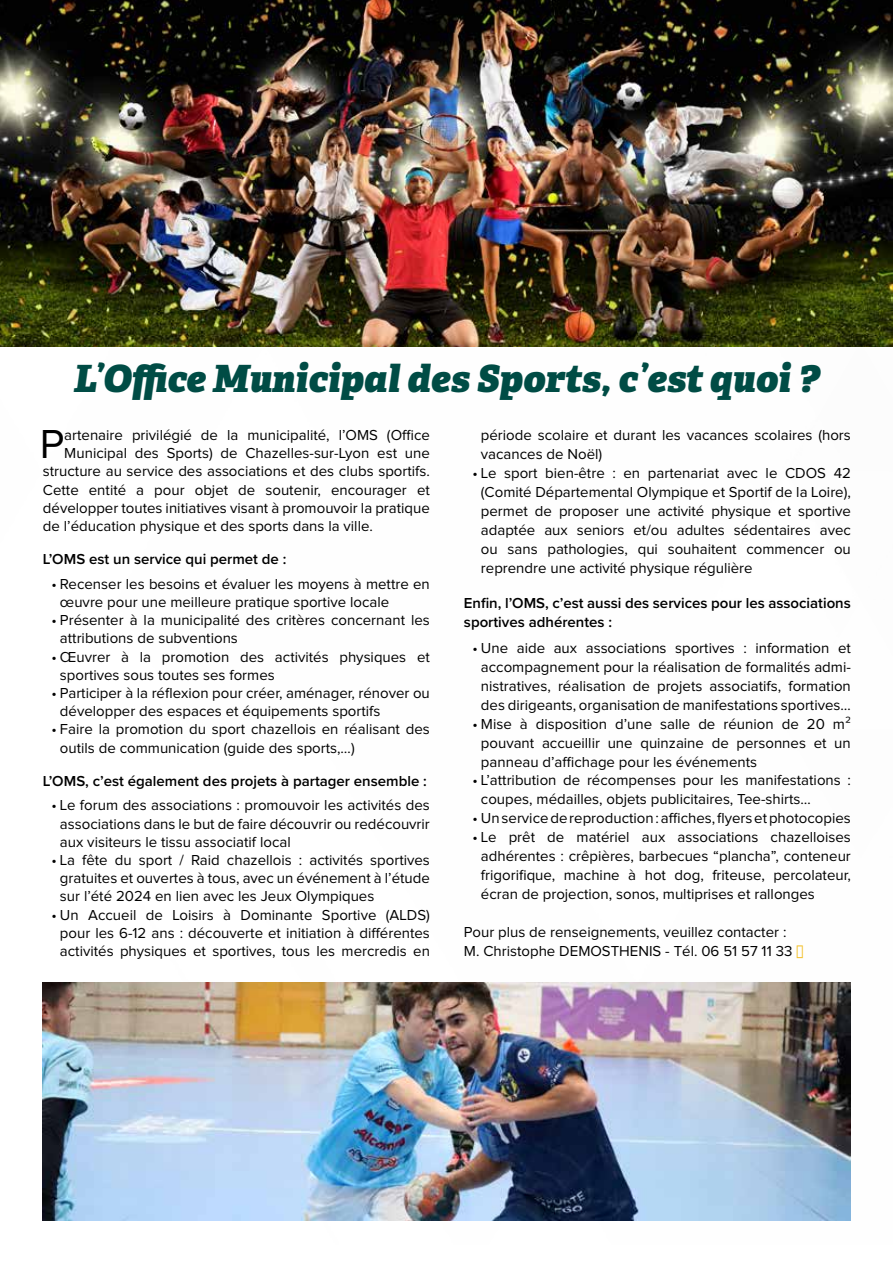
<style>
.page{position:relative;width:893px;height:1263px;background:#fff}
.page>*{position:absolute;margin:0;border:0;box-sizing:border-box;transform-origin:0 0}
.t1{font:42px "Proxima Nova";color:#000}
.t2{font:italic 800 37.5px "Adelle";color:#004c45}
.t3{font:15px/18.9px "Proxima Nova";color:#000}
.t4{font:600 15px/18.9px "Proxima Nova";color:#000}
.s1{color:#f3bd1e}
</style>
<div class="page">
<img style="left:0;top:0;width:893px;height:347px">
<img style="left:43px;top:982px;width:807px;height:238px">
<h2 class="t2" style="left:74px;top:354px;width:747px">L’Office Municipal des Sports, c’est quoi ?</h2>
<h1 class="t1" style="left:40px;top:421px;width:26px">P</h1>
<p class="t3" style="left:64px;top:426px;width:367px">artenaire privilégié de la municipalité, l’OMS (Office</p>
<p class="t3" style="left:64px;top:444px;width:367px">Municipal des Sports) de Chazelles-sur-Lyon est une</p>
<p class="t3" style="left:43px;top:462px;width:388px">structure au service des associations et des clubs sportifs.</p>
<p class="t3" style="left:43px;top:481px;width:388px">Cette entité a pour objet de soutenir, encourager et</p>
<p class="t3" style="left:43px;top:499px;width:388px">développer toutes initiatives visant à promouvoir la pratique</p>
<p class="t3" style="left:43px;top:517px;width:331px">de l’éducation physique et des sports dans la ville.</p>
<p class="t4" style="left:43px;top:550px;width:245px">L’OMS est un service qui permet de :</p>
<p class="t3" style="left:60px;top:575px;width:371px;line-height:18.1px;text-indent:-9px">• Recenser les besoins et évaluer les moyens à mettre en œuvre pour une meilleure pratique sportive locale</p>
<p class="t3" style="left:60px;top:612px;width:371px;line-height:18.1px;text-indent:-9px">• Présenter à la municipalité des critères concernant les attributions de subventions</p>
<p class="t3" style="left:60px;top:648px;width:371px;line-height:18.1px;text-indent:-9px">• Œuvrer à la promotion des activités physiques et sportives sous toutes ses formes</p>
<p class="t3" style="left:60px;top:684px;width:371px;line-height:18.1px;text-indent:-9px">• Participer à la réflexion pour créer, aménager, rénover ou développer des espaces et équipements sportifs</p>
<p class="t3" style="left:60px;top:721px;width:371px;line-height:18.1px;text-indent:-9px">• Faire la promotion du sport chazellois en réalisant des outils de communication (guide des sports,…)</p>
<p class="t4" style="left:43px;top:771px;width:385px">L’OMS, c’est également des projets à partager ensemble :</p>
<p class="t3" style="left:60px;top:797px;width:371px;line-height:18.1px;text-align:justify;text-indent:-9px">• Le forum des associations : promouvoir les activités des associations dans le but de faire découvrir ou redécouvrir aux visiteurs le tissu associatif local</p>
<p class="t3" style="left:60px;top:851px;width:371px;line-height:18.1px;text-align:justify;text-indent:-9px">• La fête du sport / Raid chazellois : activités sportives gratuites et ouvertes à tous, avec un événement à l’étude sur l’été 2024 en lien avec les Jeux Olympiques</p>
<p class="t3" style="left:51px;top:906px;width:380px;line-height:18.1px;text-align:center">• Un Accueil de Loisirs à Dominante Sportive (ALDS) pour les 6-12 ans : découverte et initiation à différentes activités physiques et sportives, tous les mercredis en</p>
<p class="t3" style="left:481px;top:426px;width:371px">période scolaire et durant les vacances scolaires (hors vacances de Noël)</p>
<p class="t3" style="left:481px;top:464px;width:371px;text-align:justify;text-indent:-9px">• Le sport bien-être : en partenariat avec le CDOS 42 (Comité Départemental Olympique et Sportif de la Loire), permet de proposer une activité physique et sportive adaptée aux seniors et/ou adultes sédentaires avec ou sans pathologies, qui souhaitent commencer ou reprendre une activité physique régulière</p>
<p class="t4" style="left:464px;top:593px;width:388px">Enfin, l’OMS, c’est aussi des services pour les associations sportives adhérentes :</p>
<p class="t3" style="left:472px;top:639px;width:380px;text-align:center">• Une aide aux associations sportives : information et accompagnement pour la réalisation de formalités admi&shy;nistratives, réalisation de projets associatifs, formation des dirigeants, organisation de manifestations sportives…</p>
<p class="t3" style="left:481px;top:714px;width:371px;text-align:justify;text-indent:-9px">• Mise à disposition d’une salle de réunion de 20 m² pouvant accueillir une quinzaine de personnes et un panneau d’affichage pour les événements</p>
<p class="t3" style="left:481px;top:771px;width:371px;text-indent:-9px">• L’attribution de récompenses pour les manifestations : coupes, médailles, objets publicitaires, Tee-shirts…</p>
<p class="t3" style="left:472px;top:809px;width:380px">• Un service de reproduction : affiches, flyers et photocopies</p>
<p class="t3" style="left:481px;top:828px;width:371px;text-align:justify;text-indent:-9px">• Le prêt de matériel aux associations chazelloises adhérentes : crêpières, barbecues “plancha”, conteneur frigorifique, machine à hot dog, friteuse, percolateur, écran de projection, sonos, multiprises et rallonges</p>
<p class="t3" style="left:464px;top:923px;width:341px">Pour plus de renseignements, veuillez contacter :<br>M. Christophe DEMOSTHENIS - Tél. 06 51 57 11 33 <span class="s1">■</span></p>
</div>
